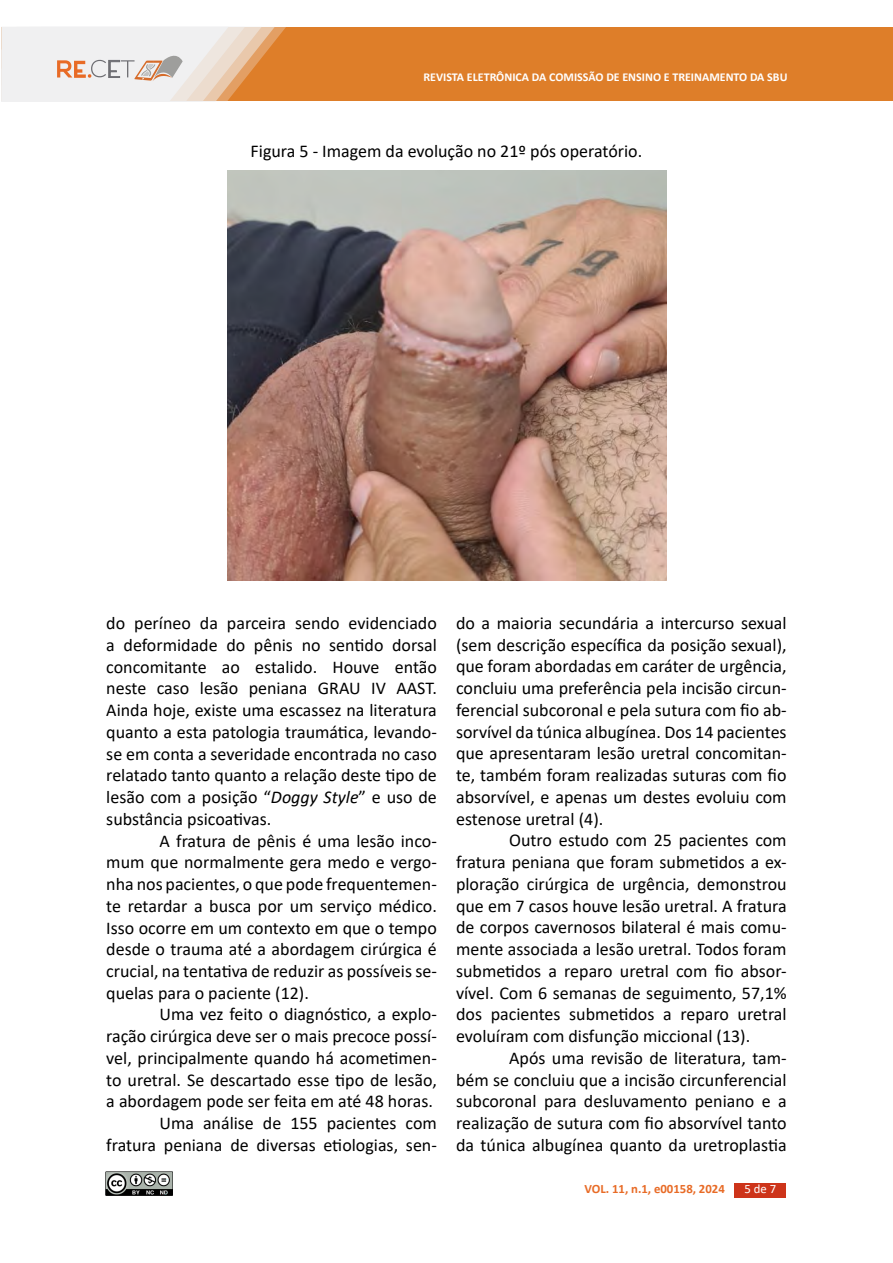
<style>
.page{position:relative;width:893px;height:1263px;background:#fff}
.page>*{position:absolute;margin:0;border:0;box-sizing:border-box;transform-origin:0 0}
.t1{font:18px/21.8px "Calibri";color:#000;text-align:justify}
.t2{font:700 12.75px "Calibri";color:#e86b26}
.t3{font:12.75px "Calibri";color:#fff}
.t4{font:700 12px "Calibri";color:#fff}
.s1{font-style:italic}
</style>
<div class="page">
<div style="left:1px;top:28px;width:892px;height:73px;background:#de7e29"></div>
<svg style="left:1px;top:27px;width:285px;height:74px;background:#ead9cb"></svg>
<img style="left:105px;top:1171px;width:68px;height:25px">
<div style="left:734px;top:1183px;width:52px;height:14px;background:#cd341a"></div>
<img style="left:228px;top:170px;width:438px;height:410px">
<p class="t4" style="left:423px;top:69px;width:366px">REVISTA ELETRÔNICA DA COMISSÃO DE ENSINO E TREINAMENTO DA SBU</p>
<p class="t1" style="left:251px;top:140px;width:393px">Figura 5 - Imagem da evolução no 21º pós operatório.</p>
<p class="t1" style="left:106px;top:612px;width:332px">do períneo da parceira sendo evidenciado a deformidade do pênis no sentido dorsal concomitante ao estalido. Houve então neste caso lesão peniana GRAU IV AAST.<br>Ainda hoje, existe uma escassez na literatura quanto a esta patologia traumática, levando&shy;se em conta a severidade encontrada no caso relatado tanto quanto a relação deste tipo de lesão com a posição “<span class="s1">Doggy Style</span>” e uso de substância psicoativas.</p>
<p class="t1" style="left:106px;top:829px;width:332px;text-indent:53px">A fratura de pênis é uma lesão inco&shy;mum que normalmente gera medo e vergo&shy;nha nos pacientes, o que pode frequentemen&shy;te retardar a busca por um serviço médico.<br>Isso ocorre em um contexto em que o tempo desde o trauma até a abordagem cirúrgica é crucial, na tentativa de reduzir as possíveis se&shy;quelas para o paciente (12).</p>
<p class="t1" style="left:106px;top:1003px;width:332px;text-align:right">Uma vez feito o diagnóstico, a explo-<br>ração cirúrgica deve ser o mais precoce possí&shy;vel, principalmente quando há acometimen&shy;to uretral. Se descartado esse tipo de lesão, a abordagem pode ser feita em até 48 horas.<br>Uma análise de 155 pacientes com fratura peniana de diversas etiologias, sen-</p>
<p class="t1" style="left:456px;top:612px;width:332px">do a maioria secundária a intercurso sexual (sem descrição específica da posição sexual), que foram abordadas em caráter de urgência, concluiu uma preferência pela incisão circun&shy;ferencial subcoronal e pela sutura com fio ab&shy;sorvível da túnica albugínea. Dos 14 pacientes que apresentaram lesão uretral concomitan&shy;te, também foram realizadas suturas com fio absorvível, e apenas um destes evoluiu com estenose uretral (4).</p>
<p class="t1" style="left:456px;top:829px;width:332px;text-indent:53px">Outro estudo com 25 pacientes com fratura peniana que foram submetidos a ex&shy;ploração cirúrgica de urgência, demonstrou que em 7 casos houve lesão uretral. A fratura de corpos cavernosos bilateral é mais comu&shy;mente associada a lesão uretral. Todos foram submetidos a reparo uretral com fio absor&shy;vível. Com 6 semanas de seguimento, 57,1% dos pacientes submetidos a reparo uretral evoluíram com disfunção miccional (13).</p>
<p class="t1" style="left:456px;top:1046px;width:332px;text-indent:53px">Após uma revisão de literatura, tam&shy;bém se concluiu que a incisão circunferencial subcoronal para desluvamento peniano e a realização de sutura com fio absorvível tanto da túnica albugínea quanto da uretroplastia</p>
<p class="t2" style="left:584px;top:1180px;width:142px">VOL. 11, n.1, e00158, 2024</p>
<p class="t3" style="left:744px;top:1180px;width:33px">5 de 7</p>
</div>
